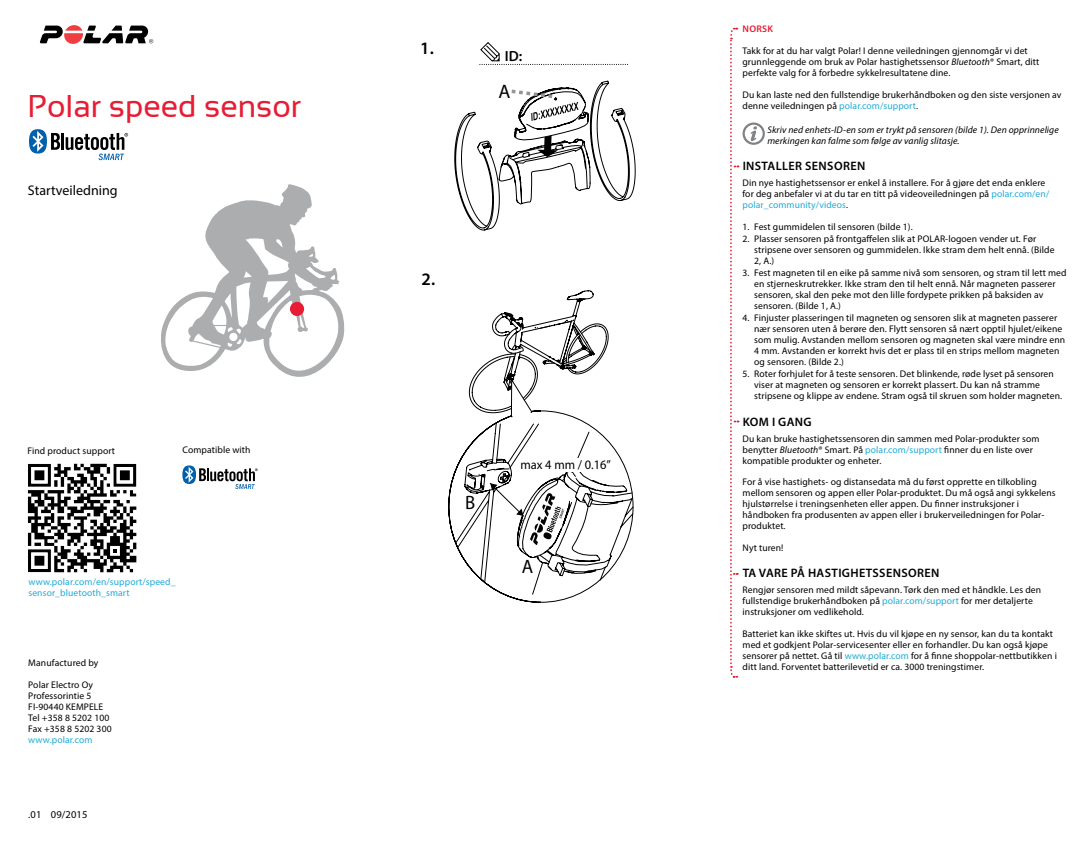
<style>
.page{position:relative;width:1092px;height:844px;background:#fff}
.page>*{position:absolute;margin:0;border:0;box-sizing:border-box;transform-origin:0 0}
.t1{font:31.5px "Sansation";color:#e61d34}
.t2{font:19.6px "Myriad Pro";color:#000}
.t3{font:19.43px "Myriad Pro";color:#000;scale:.96 1}
.t4{font:600 17.5px "Myriad Pro";color:#000}
.t5{font:600 14.7px "Myriad Pro";color:#000}
.t6{font:14px "Myriad Pro";color:#000}
.t7{font:12.95px "Myriad Pro";color:#000;scale:.96 1}
.t8{font:600 12.25px "Myriad Pro";letter-spacing:.03em;color:#000}
.t9{font:10.5px "Myriad Pro";letter-spacing:.01em;color:#000}
.t10{font:9.62px/10.8px "Myriad Pro";letter-spacing:.01em;color:#000}
.t11{font:italic 9.62px/10.8px "Myriad Pro";letter-spacing:.01em;color:#000}
.t12{font:9.62px/10.8px "Myriad Pro";letter-spacing:.01em;color:#21abd8}
.t13{font:600 9.62px "Myriad Pro";letter-spacing:.03em;color:#e61d34}
.s1{font-style:italic}
.s2{color:#21abd8}
</style>
<div class="page">
<svg style="left:27px;top:463px;width:110px;height:110px"></svg>
<svg style="left:448px;top:87px;width:186px;height:516px"></svg>
<hr style="left:61px;top:133px;width:3px;height:17px;background:#000">
<svg style="left:29px;top:129px;width:31px;height:24px"></svg>
<svg style="left:66px;top:133px;width:62px;height:27px"></svg>
<svg style="left:40px;top:25px;width:113px;height:19px"></svg>
<svg style="left:161px;top:184px;width:184px;height:193px"></svg>
<div style="left:290px;top:302px;width:14px;height:14px;background:#e61d34;border-radius:50%"></div>
<svg style="left:182px;top:465px;width:76px;height:24px"></svg>
<svg style="left:730px;top:27px;width:34px;height:650px"></svg>
<h1 class="t1" style="left:28px;top:89px;width:275px">Polar speed sensor</h1>
<h3 class="t6" style="left:28px;top:182px;width:91px">Startveiledning</h3>
<p class="t10" style="left:28px;top:445px;width:89px">Find product support</p>
<p class="t10" style="left:182px;top:444px;width:70px">Compatible with</p>
<p class="t12" style="left:28px;top:576px;width:149px">www.polar.com/en/support/speed_ sensor_bluetooth_smart</p>
<p class="t10" style="left:28px;top:657px;width:72px">Manufactured by</p>
<p class="t10" style="left:28px;top:678px;width:85px">Polar Electro Oy<br>Professorintie 5<br>FI-90440 KEMPELE<br>Tel +358 8 5202 100<br>Fax +358 8 5202 300</p>
<p class="t12" style="left:28px;top:733px;width:66px">www.polar.com</p>
<p class="t9" style="left:28px;top:807px;width:61px">.01 09/2015</p>
<h3 class="t4" style="left:420px;top:37px;width:15px">1.</h3>
<h3 class="t5" style="left:504px;top:46px;width:19px">ID:</h3>
<h2 class="t2" style="left:498px;top:79px;width:13px">A</h2>
<h3 class="t4" style="left:421px;top:268px;width:15px">2.</h3>
<h3 class="t3" style="left:465px;top:490px;width:12px">B</h3>
<h3 class="t7" style="left:520px;top:457px;width:96px">max 4 mm / 0.16”</h3>
<h3 class="t3" style="left:522px;top:554px;width:13px">A</h3>
<p class="t13" style="left:742px;top:23px;width:32px">NORSK</p>
<p class="t10" style="left:742px;top:45px;width:298px">Takk for at du har valgt Polar! I denne veiledningen gjennomgår vi det grunnleggende om bruk av Polar hastighetssensor <span class="s1">Bluetooth</span>® Smart, ditt perfekte valg for å forbedre sykkelresultatene dine.</p>
<p class="t10" style="left:742px;top:89px;width:320px">Du kan laste ned den fullstendige brukerhåndboken og den siste versjonen av denne veiledningen på <span class="s2">polar.com/support</span>.</p>
<p class="t11" style="left:767px;top:124px;width:293px">Skriv ned enhets-ID-en som er trykt på sensoren (bilde 1). Den opprinnelige merkingen kan falme som følge av vanlig slitasje.</p>
<p class="t8" style="left:742px;top:158px;width:85px">INSTALLER SENSOR</p>
<p class="t8" style="left:850px;top:158px;width:15px">EN</p>
<p class="t10" style="left:742px;top:177px;width:308px">Din nye hastighetssensor er enkel å installere. For å gjøre det enda enklere for deg anbefaler vi at du tar en titt på videoveiledningen på <span class="s2">polar.com/en/ polar_community/videos</span>.</p>
<p class="t10" style="left:742px;top:221px;width:172px">1. Fest gummidelen til sensoren (bilde 1).</p>
<p class="t10" style="left:754px;top:233px;width:302px;text-indent:-12px">2. Plasser sensoren på frontgaffelen slik at POLAR-logoen vender ut. Før stripsene over sensoren og gummidelen. Ikke stram dem helt ennå. (Bilde<br>2, A.)</p>
<p class="t10" style="left:754px;top:267px;width:314px;text-indent:-12px">3. Fest magneten til en eike på samme nivå som sensoren, og stram til lett med en stjerneskrutrekker. Ikke stram den til helt ennå. Når magneten passerer sensoren, skal den peke mot den lille fordypete prikken på baksiden av sensoren. (Bilde 1, A.)</p>
<p class="t10" style="left:754px;top:312px;width:312px;text-indent:-12px">4. Finjuster plasseringen til magneten og sensoren slik at magneten passerer nær sensoren uten å berøre den. Flytt sensoren så nært opptil hjulet/eikene som mulig. Avstanden mellom sensoren og magneten skal være mindre enn 4 mm. Avstanden er korrekt hvis det er plass til en strips mellom magneten og sensoren. (Bilde 2.)</p>
<p class="t10" style="left:754px;top:368px;width:309px;text-indent:-12px">5. Roter forhjulet for å teste sensoren. Det blinkende, røde lyset på sensoren viser at magneten og sensoren er korrekt plassert. Du kan nå stramme stripsene og klippe av endene. Stram også til skruen som holder magneten.</p>
<p class="t8" style="left:742px;top:414px;width:71px">KOM I GANG</p>
<p class="t10" style="left:742px;top:433px;width:298px">Du kan bruke hastighetssensoren din sammen med Polar-produkter som benytter <span class="s1">Bluetooth</span>® Smart. På <span class="s2">polar.com/support</span> finner du en liste over kompatible produkter og enheter.</p>
<p class="t10" style="left:742px;top:476px;width:315px">For å vise hastighets- og distansedata må du først opprette en tilkobling mellom sensoren og appen eller Polar-produktet. Du må også angi sykkelens hjulstørrelse i treningsenheten eller appen. Du finner instruksjoner i håndboken fra produsenten av appen eller i brukerveiledningen for Polar&shy;produktet.</p>
<p class="t10" style="left:742px;top:542px;width:42px">Nyt turen!</p>
<p class="t8" style="left:742px;top:565px;width:159px">TA VARE PÅ HASTIGHETSSENSOR</p>
<p class="t8" style="left:924px;top:565px;width:15px">EN</p>
<p class="t10" style="left:742px;top:584px;width:300px">Rengjør sensoren med mildt såpevann. Tørk den med et håndkle. Les den fullstendige brukerhåndboken på <span class="s2">polar.com/support</span> for mer detaljerte instruksjoner om vedlikehold.</p>
<p class="t10" style="left:742px;top:627px;width:316px">Batteriet kan ikke skiftes ut. Hvis du vil kjøpe en ny sensor, kan du ta kontakt med et godkjent Polar-servicesenter eller en forhandler. Du kan også kjøpe sensorer på nettet. Gå til <span class="s2">www.polar.com</span> for å finne shoppolar-nettbutikken i ditt land. Forventet batterilevetid er ca. 3000 treningstimer.</p>
</div>
